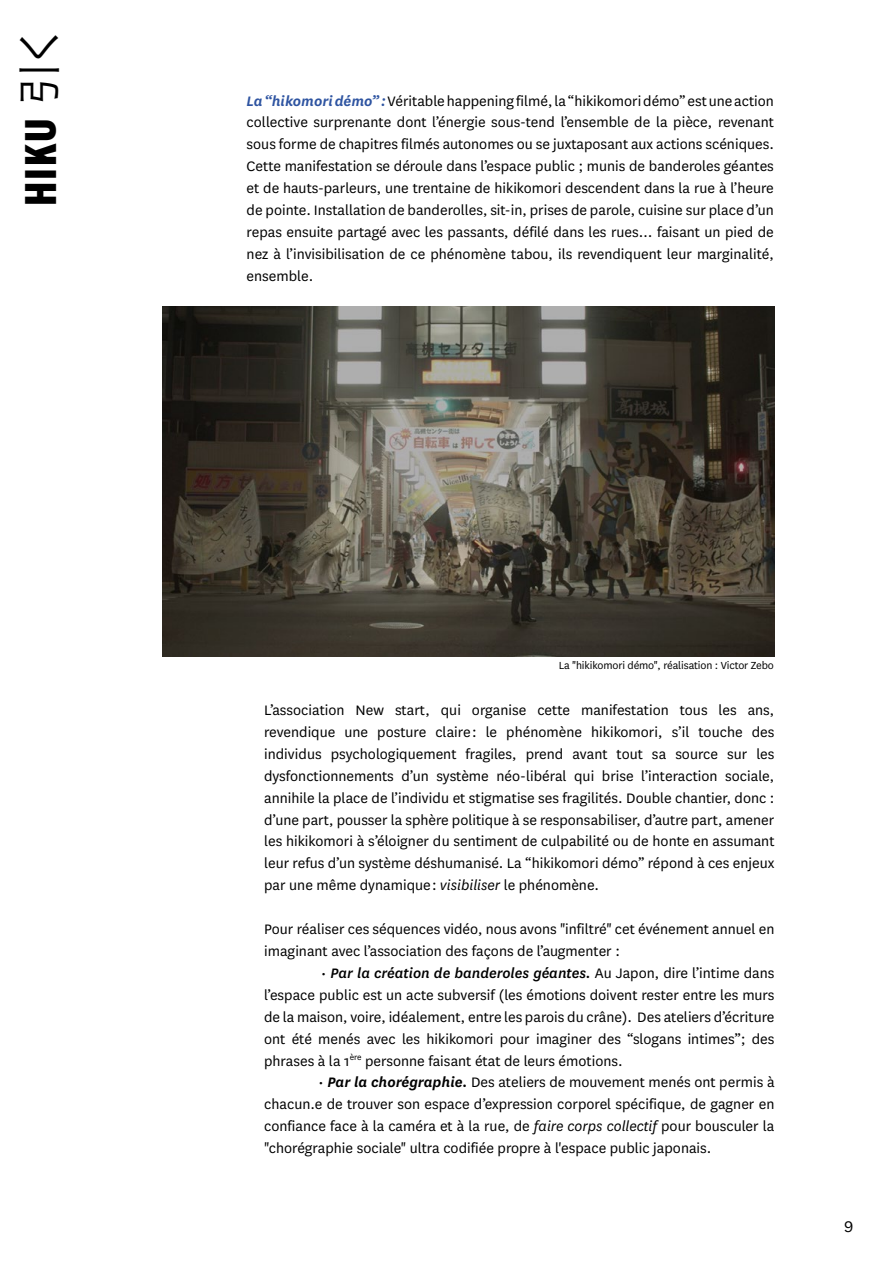
<style>
.page{position:relative;width:893px;height:1263px;background:#fff}
.page>*{position:absolute;margin:0;border:0;box-sizing:border-box;transform-origin:0 0}
.t1{font:800 condensed 45px "Abadi";color:#000}
.t2{font:18px "National";color:#000}
.t3{font:16.05px/21.9px "National";color:#000;text-align:justify}
.t4{font:12px "National";letter-spacing:-.01em;color:#000}
.s1{font-family:"Hira Kaku Pro W3";font-weight:400;font-stretch:normal}
.s2{font-weight:600;font-style:italic;color:#2e54a1}
.s3{font-style:italic}
.s4{font-weight:500;font-style:italic}
.s5{font-weight:600;font-style:italic}
</style>
<div class="page">
<img style="left:162px;top:307px;width:612px;height:349px">
<h1 class="t1" style="left:15px;top:206px;width:185px;rotate:-90deg">HIKU <span class="s1">引く</span></h1>
<p class="t3" style="left:247px;top:89px;width:529px"><span class="s2">La “hikomori démo” :</span> Véritable happening filmé, la “hikikomori démo” est une action collective surprenante dont l’énergie sous-tend l’ensemble de la pièce, revenant sous forme de chapitres filmés autonomes ou se juxtaposant aux actions scéniques.<br>Cette manifestation se déroule dans l’espace public ; munis de banderoles géantes et de hauts-parleurs, une trentaine de hikikomori descendent dans la rue à l’heure de pointe. Installation de banderolles, sit-in, prises de parole, cuisine sur place d’un repas ensuite partagé avec les passants, défilé dans les rues… faisant un pied de nez à l’invisibilisation de ce phénomène tabou, ils revendiquent leur marginalité, ensemble.</p>
<p class="t4" style="left:559px;top:657px;width:217px">La "hikikomori démo", réalisation : Victor Zebo</p>
<p class="t3" style="left:264px;top:698px;width:512px">L’association New start, qui organise cette manifestation tous les ans, revendique une posture claire : le phénomène hikikomori, s’il touche des individus psychologiquement fragiles, prend avant tout sa source sur les dysfonctionnements d’un système néo-libéral qui brise l’interaction sociale, annihile la place de l’individu et stigmatise ses fragilités. Double chantier, donc : d’une part, pousser la sphère politique à se responsabiliser, d’autre part, amener les hikikomori à s’éloigner du sentiment de culpabilité ou de honte en assumant leur refus d’un système déshumanisé. La “hikikomori démo” répond à ces enjeux par une même dynamique : <span class="s3">visibiliser</span> le phénomène.</p>
<p class="t3" style="left:264px;top:917px;width:512px">Pour réaliser ces séquences vidéo, nous avons "infiltré" cet événement annuel en imaginant avec l’association des façons de l’augmenter :</p>
<p class="t3" style="left:264px;top:961px;width:512px;text-indent:57px">• <span class="s4">Par la création de banderoles géantes.</span> Au Japon, dire l’intime dans l’espace public est un acte subversif (les émotions doivent rester entre les murs de la maison, voire, idéalement, entre les parois du crâne). Des ateliers d’écriture ont été menés avec les hikikomori pour imaginer des “slogans intimes”; des phrases à la 1<sup>ère</sup> personne faisant état de leurs émotions.</p>
<p class="t3" style="left:264px;top:1071px;width:512px;text-indent:54px">• <span class="s5">Par la chorégraphie.</span> Des ateliers de mouvement menés ont permis à chacun.e de trouver son espace d’expression corporel spécifique, de gagner en confiance face à la caméra et à la rue, de <span class="s3">faire corps collectif</span> pour bousculer la "chorégraphie sociale" ultra codifiée propre à l'espace public japonais.</p>
<p class="t2" style="left:844px;top:1214px;width:11px">9</p>
</div>
